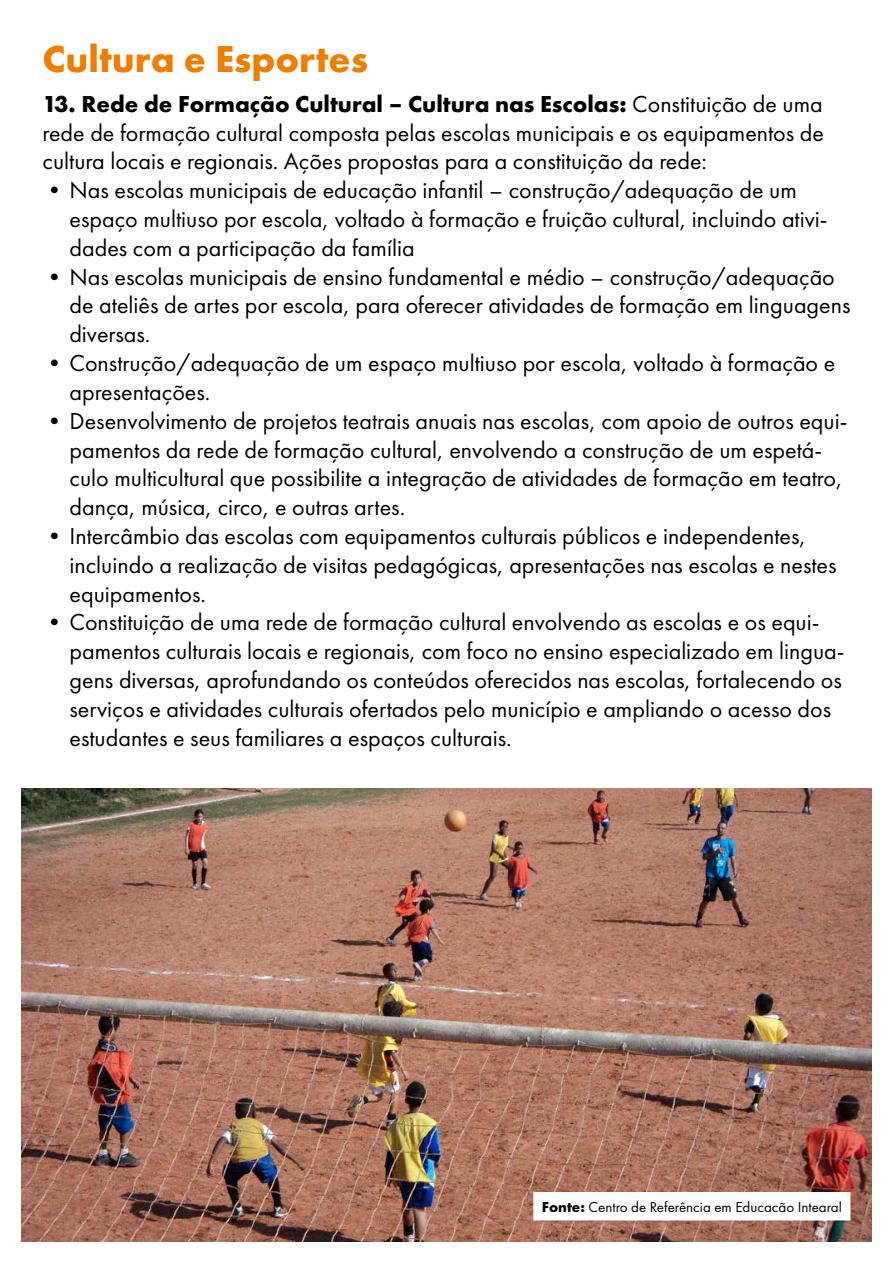
<style>
.page{position:relative;width:893px;height:1263px;background:#fff}
.page>*{position:absolute;margin:0;border:0;box-sizing:border-box;transform-origin:0 0}
.t1{font:700 39px "Futura PT";color:#ef7d00}
.t2{font:24px/28.8px "Futura PT";color:#000}
.t3{font:15px "Futura PT";color:#000}
.s1{font-weight:700}
</style>
<div class="page">
<img style="left:21px;top:788px;width:851px;height:454px">
<div style="left:538px;top:1196px;width:308px;height:20px;background:#fff"></div>
<h1 class="t1" style="left:43px;top:34px;width:327px">Cultura e Esportes</h1>
<p class="t2" style="left:43px;top:89px;width:783px;text-align:justify"><span class="s1">13. Rede de Formação Cultural – Cultura nas Escolas:</span> Constituição de uma rede de formação cultural composta pelas escolas municipais e os equipamentos de cultura locais e regionais. Ações propostas para a constituição da rede:</p>
<p class="t2" style="left:70px;top:176px;width:760px;text-indent:-27px">•Nas escolas municipais de educação infantil – construção/adequação de um espaço multiuso por escola, voltado à formação e fruição cultural, incluindo ativi&shy;dades com a participação da família</p>
<p class="t2" style="left:70px;top:262px;width:782px;text-indent:-27px">•Nas escolas municipais de ensino fundamental e médio – construção/adequação de ateliês de artes por escola, para oferecer atividades de formação em linguagens diversas.</p>
<p class="t2" style="left:70px;top:349px;width:767px;text-indent:-27px">•Construção/adequação de um espaço multiuso por escola, voltado à formação e apresentações.</p>
<p class="t2" style="left:70px;top:406px;width:779px;text-indent:-27px">•Desenvolvimento de projetos teatrais anuais nas escolas, com apoio de outros equi&shy;pamentos da rede de formação cultural, envolvendo a construção de um espetá&shy;culo multicultural que possibilite a integração de atividades de formação em teatro, dança, música, circo, e outras artes.</p>
<p class="t2" style="left:70px;top:521px;width:769px;text-indent:-27px">•Intercâmbio das escolas com equipamentos culturais públicos e independentes, incluindo a realização de visitas pedagógicas, apresentações nas escolas e nestes equipamentos.</p>
<p class="t2" style="left:70px;top:608px;width:776px;text-indent:-27px">•Constituição de uma rede de formação cultural envolvendo as escolas e os equi&shy;pamentos culturais locais e regionais, com foco no ensino especializado em lingua&shy;gens diversas, aprofundando os conteúdos oferecidos nas escolas, fortalecendo os serviços e atividades culturais ofertados pelo município e ampliando o acesso dos estudantes e seus familiares a espaços culturais.</p>
<p class="t3" style="left:542px;top:1198px;width:302px"><span class="s1">Fonte:</span> Centro de Referência em Educação Integral</p>
</div>
